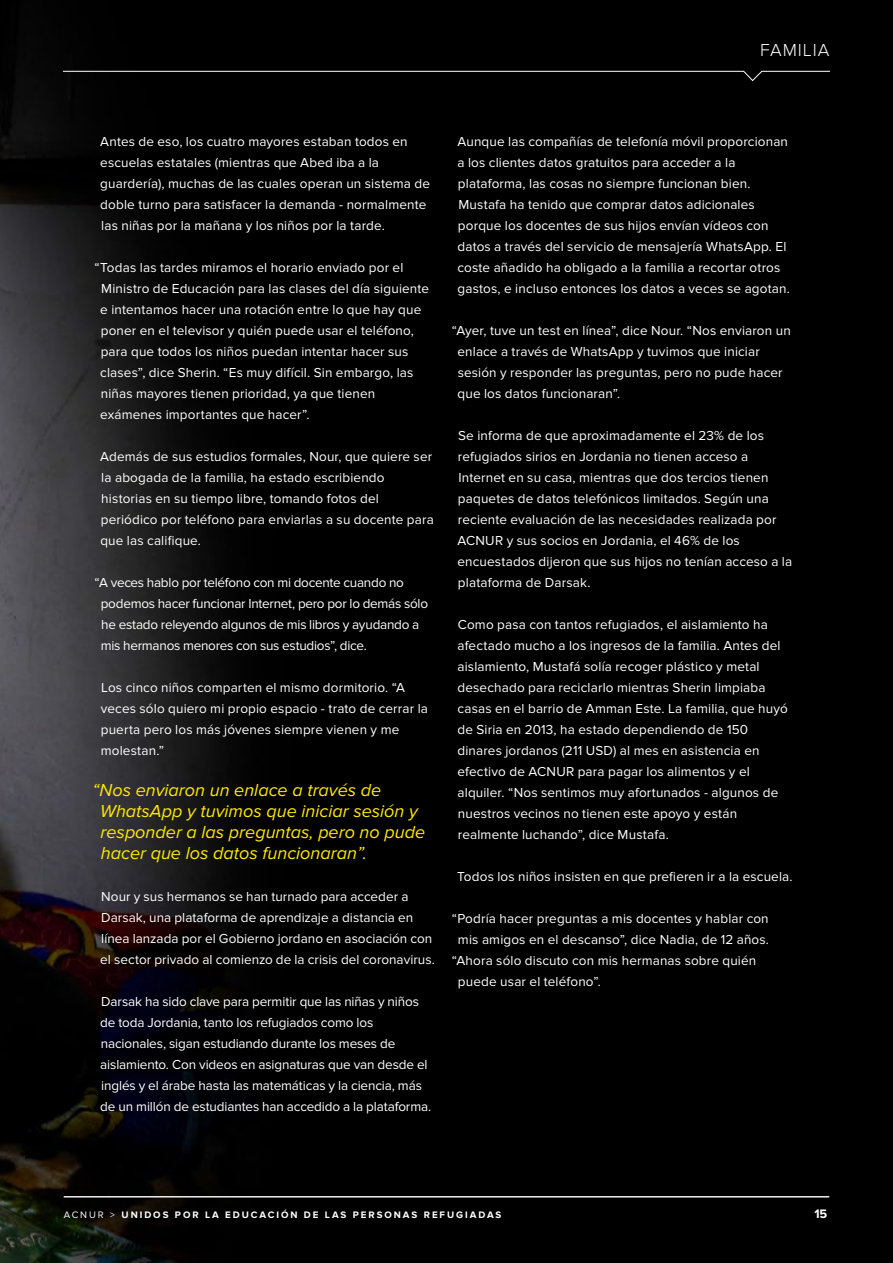
<style>
.page{position:relative;width:893px;height:1263px;background:#fff}
.page>*{position:absolute;margin:0;border:0;box-sizing:border-box;transform-origin:0 0}
.t1{font:italic 18px/20.7px "Proxima Nova";color:#ffea00}
.t2{font:300 18px "Proxima Nova";letter-spacing:.05em;color:#fff}
.t3{font:13.5px/21px "Proxima Nova";letter-spacing:.01em;color:#fff}
.t4{font:13.5px/21px "Proxima Nova";letter-spacing:-.01em;color:#fff}
.t5{font:13.5px/21px "Proxima Nova";letter-spacing:-.02em;color:#fff}
.t6{font:700 12.75px "Proxima Nova";color:#fff}
.t7{font:700 9.75px "Proxima Nova";letter-spacing:.2em;color:#fff}
.s1{font-weight:400}
</style>
<div class="page">
<img style="left:0;top:0;width:893px;height:1263px">
<svg style="left:64px;top:71px;width:765px;height:10px"></svg>
<hr style="left:64px;top:1196px;width:765px;height:1px;background:#fff">
<h1 class="t2" style="left:760px;top:40px;width:71px">FAMILIA</h1>
<p class="t3" style="left:100px;top:131px;width:331px">Antes de eso, los cuatro mayores estaban todos en escuelas estatales (mientras que Abed iba a la guardería), muchas de las cuales operan un sistema de doble turno para satisfacer la demanda - normalmente las niñas por la mañana y los niños por la tarde.</p>
<p class="t3" style="left:100px;top:257px;width:330px;text-indent:-6px">“Todas las tardes miramos el horario enviado por el Ministro de Educación para las clases del día siguiente e intentamos hacer una rotación entre lo que hay que poner en el televisor y quién puede usar el teléfono, para que todos los niños puedan intentar hacer sus clases”, dice Sherin. “Es muy difícil. Sin embargo, las niñas mayores tienen prioridad, ya que tienen exámenes importantes que hacer”.</p>
<p class="t3" style="left:100px;top:446px;width:335px">Además de sus estudios formales, Nour, que quiere ser la abogada de la familia, ha estado escribiendo historias en su tiempo libre, tomando fotos del periódico por teléfono para enviarlas a su docente para que las califique.</p>
<p class="t5" style="left:101px;top:572px;width:329px;text-indent:-6px">“A veces hablo por teléfono con mi docente cuando no podemos hacer funcionar Internet, pero por lo demás sólo he estado releyendo algunos de mis libros y ayudando a mis hermanos menores con sus estudios”, dice.</p>
<p class="t3" style="left:101px;top:677px;width:329px">Los cinco niños comparten el mismo dormitorio. “A veces sólo quiero mi propio espacio - trato de cerrar la puerta pero los más jóvenes siempre vienen y me molestan.”</p>
<h1 class="t1" style="left:100px;top:780px;width:327px;text-indent:-8px">“Nos enviaron un enlace a través de WhatsApp y tuvimos que iniciar sesión y responder a las preguntas, pero no pude hacer que los datos funcionaran”.</h1>
<p class="t3" style="left:100px;top:886px;width:336px">Nour y sus hermanos se han turnado para acceder a Darsak, una plataforma de aprendizaje a distancia en línea lanzada por el Gobierno jordano en asociación con el sector privado al comienzo de la crisis del coronavirus.</p>
<p class="t4" style="left:100px;top:991px;width:332px">Darsak ha sido clave para permitir que las niñas y niños de toda Jordania, tanto los refugiados como los nacionales, sigan estudiando durante los meses de aislamiento. Con videos en asignaturas que van desde el inglés y el árabe hasta las matemáticas y la ciencia, más de un millón de estudiantes han accedido a la plataforma.</p>
<p class="t3" style="left:457px;top:131px;width:334px">Aunque las compañías de telefonía móvil proporcionan a los clientes datos gratuitos para acceder a la plataforma, las cosas no siempre funcionan bien.<br>Mustafa ha tenido que comprar datos adicionales porque los docentes de sus hijos envían vídeos con datos a través del servicio de mensajería WhatsApp. El coste añadido ha obligado a la familia a recortar otros gastos, e incluso entonces los datos a veces se agotan.</p>
<p class="t3" style="left:457px;top:320px;width:335px;text-indent:-6px">“Ayer, tuve un test en línea”, dice Nour. “Nos enviaron un enlace a través de WhatsApp y tuvimos que iniciar sesión y responder las preguntas, pero no pude hacer que los datos funcionaran”.</p>
<p class="t3" style="left:457px;top:425px;width:336px">Se informa de que aproximadamente el 23% de los refugiados sirios en Jordania no tienen acceso a Internet en su casa, mientras que dos tercios tienen paquetes de datos telefónicos limitados. Según una reciente evaluación de las necesidades realizada por ACNUR y sus socios en Jordania, el 46% de los encuestados dijeron que sus hijos no tenían acceso a la plataforma de Darsak.</p>
<p class="t3" style="left:457px;top:614px;width:332px">Como pasa con tantos refugiados, el aislamiento ha afectado mucho a los ingresos de la familia. Antes del aislamiento, Mustafá solía recoger plástico y metal desechado para reciclarlo mientras Sherin limpiaba casas en el barrio de Amman Este. La familia, que huyó de Siria en 2013, ha estado dependiendo de 150 dinares jordanos (211 USD) al mes en asistencia en efectivo de ACNUR para pagar los alimentos y el alquiler. “Nos sentimos muy afortunados - algunos de nuestros vecinos no tienen este apoyo y están realmente luchando”, dice Mustafa.</p>
<p class="t3" style="left:457px;top:866px;width:337px">Todos los niños insisten en que prefieren ir a la escuela.</p>
<p class="t3" style="left:452px;top:908px;width:318px">“Podría hacer preguntas a mis docentes y hablar con</p>
<p class="t3" style="left:458px;top:929px;width:313px">mis amigos en el descanso”, dice Nadia, de 12 años.</p>
<p class="t3" style="left:452px;top:950px;width:306px">“Ahora sólo discuto con mis hermanas sobre quién</p>
<p class="t3" style="left:458px;top:971px;width:145px">puede usar el teléfono”.</p>
<p class="t7" style="left:64px;top:1209px;width:439px"><span class="s1">ACNUR &gt;</span> UNIDOS POR LA EDUCACIÓN DE LAS PERSONAS REFUGIADAS</p>
<p class="t6" style="left:814px;top:1207px;width:14px">15</p>
</div>
